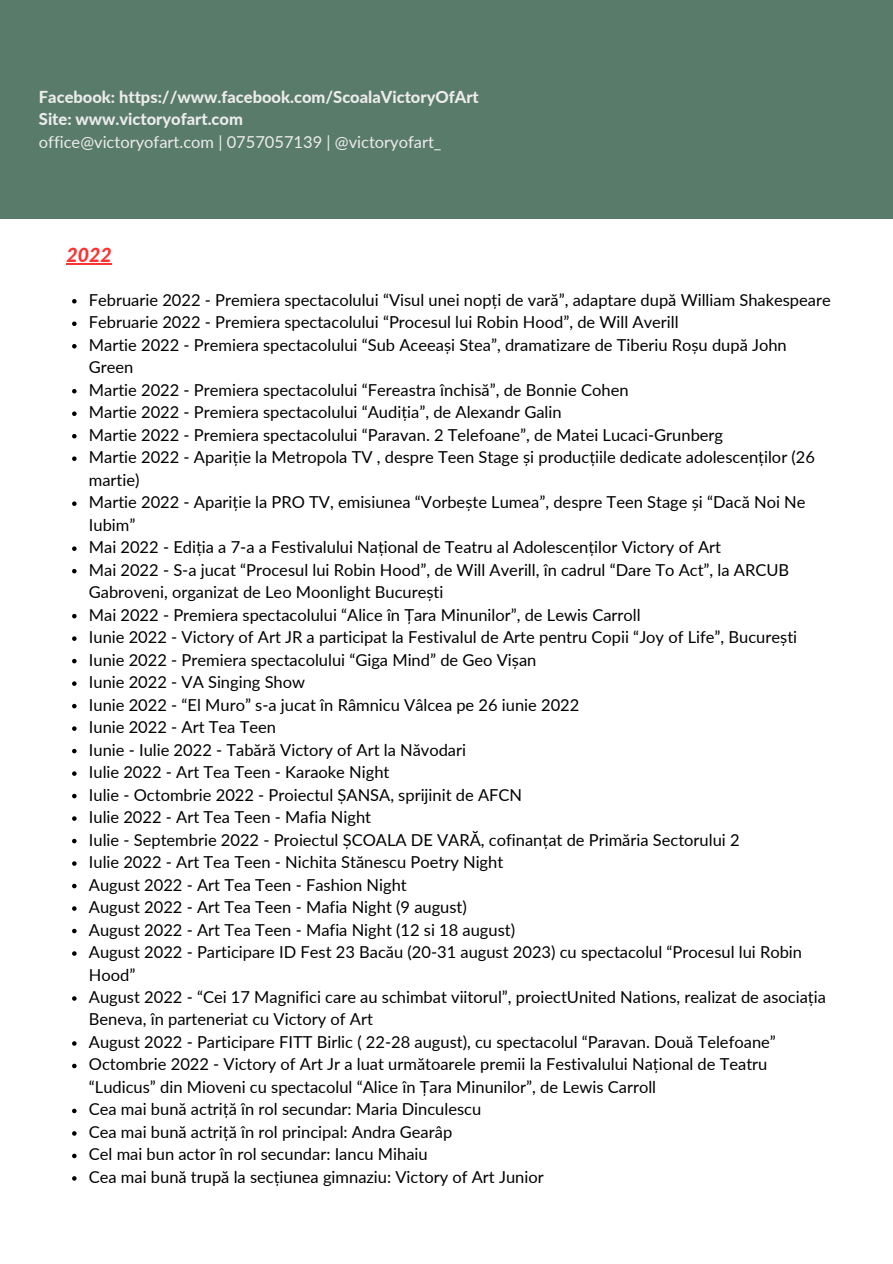
<style>
.page{position:relative;width:893px;height:1264px;background:#fff}
.page>*{position:absolute;margin:0;border:0;box-sizing:border-box;transform-origin:0 0}
.t1{font:italic 800 19.5px "Lato";color:#ff3131}
.t2{font:16.5px/22.5px "Lato";color:#000}
.t3{font:800 16.5px "Lato";color:#edeced}
.t4{font:16.5px "Lato";color:#edeced}
</style>
<div class="page">
<div style="left:0;top:0;width:892px;height:219px;background:#597b6a"></div>
<hr style="left:67px;top:263px;width:45px;height:1px;background:#ff3131">
<svg style="left:72px;top:299px;width:5px;height:4px"></svg>
<svg style="left:72px;top:321px;width:5px;height:5px"></svg>
<svg style="left:72px;top:344px;width:5px;height:4px"></svg>
<svg style="left:72px;top:389px;width:5px;height:4px"></svg>
<svg style="left:72px;top:411px;width:5px;height:5px"></svg>
<svg style="left:72px;top:434px;width:5px;height:4px"></svg>
<svg style="left:72px;top:456px;width:5px;height:5px"></svg>
<svg style="left:72px;top:501px;width:5px;height:5px"></svg>
<svg style="left:72px;top:546px;width:5px;height:5px"></svg>
<svg style="left:72px;top:569px;width:5px;height:4px"></svg>
<svg style="left:72px;top:614px;width:5px;height:4px"></svg>
<svg style="left:72px;top:636px;width:5px;height:5px"></svg>
<svg style="left:72px;top:659px;width:5px;height:4px"></svg>
<svg style="left:72px;top:681px;width:5px;height:5px"></svg>
<svg style="left:72px;top:704px;width:5px;height:4px"></svg>
<svg style="left:72px;top:726px;width:5px;height:4px"></svg>
<svg style="left:72px;top:748px;width:5px;height:5px"></svg>
<svg style="left:72px;top:771px;width:5px;height:4px"></svg>
<svg style="left:72px;top:793px;width:5px;height:5px"></svg>
<svg style="left:72px;top:816px;width:5px;height:4px"></svg>
<svg style="left:72px;top:838px;width:5px;height:5px"></svg>
<svg style="left:72px;top:861px;width:5px;height:4px"></svg>
<svg style="left:72px;top:883px;width:5px;height:5px"></svg>
<svg style="left:72px;top:906px;width:5px;height:4px"></svg>
<svg style="left:72px;top:928px;width:5px;height:5px"></svg>
<svg style="left:72px;top:951px;width:5px;height:4px"></svg>
<svg style="left:72px;top:996px;width:5px;height:4px"></svg>
<svg style="left:72px;top:1041px;width:5px;height:4px"></svg>
<svg style="left:72px;top:1063px;width:5px;height:5px"></svg>
<svg style="left:72px;top:1108px;width:5px;height:5px"></svg>
<svg style="left:72px;top:1131px;width:5px;height:4px"></svg>
<svg style="left:72px;top:1153px;width:5px;height:5px"></svg>
<svg style="left:72px;top:1176px;width:5px;height:4px"></svg>
<p class="t3" style="left:39px;top:87px;width:441px">Facebook: https://www.facebook.com/ScoalaVictoryOfArt</p>
<p class="t3" style="left:39px;top:109px;width:205px">Site: www.victoryofart.com</p>
<p class="t4" style="left:39px;top:131px;width:404px">office@victoryofart.com | 0757057139 | @victoryofart_</p>
<p class="t1" style="left:67px;top:243px;width:47px">2022</p>
<p class="t2" style="left:89px;top:288px;width:743px">Februarie 2022 - Premiera spectacolului “Visul unei nopți de vară”, adaptare după William Shakespeare</p>
<p class="t2" style="left:89px;top:310px;width:591px">Februarie 2022 - Premiera spectacolului “Procesul lui Robin Hood”, de Will Averill</p>
<p class="t2" style="left:89px;top:333px;width:699px">Martie 2022 - Premiera spectacolului “Sub Aceeași Stea”, dramatizare de Tiberiu Roșu după John<br>Green</p>
<p class="t2" style="left:89px;top:378px;width:541px">Martie 2022 - Premiera spectacolului “Fereastra închisă”, de Bonnie Cohen</p>
<p class="t2" style="left:89px;top:400px;width:474px">Martie 2022 - Premiera spectacolului “Audiția”, de Alexandr Galin</p>
<p class="t2" style="left:89px;top:423px;width:635px">Martie 2022 - Premiera spectacolului “Paravan. 2 Telefoane”, de Matei Lucaci-Grunberg</p>
<p class="t2" style="left:89px;top:445px;width:727px">Martie 2022 - Apariție la Metropola TV , despre Teen Stage și producțiile dedicate adolescenților (26 martie)</p>
<p class="t2" style="left:89px;top:490px;width:718px">Martie 2022 - Apariție la PRO TV, emisiunea “Vorbește Lumea”, despre Teen Stage și “Dacă Noi Ne<br>Iubim”</p>
<p class="t2" style="left:89px;top:535px;width:633px">Mai 2022 - Ediția a 7-a a Festivalului Național de Teatru al Adolescenților Victory of Art</p>
<p class="t2" style="left:89px;top:558px;width:701px">Mai 2022 - S-a jucat “Procesul lui Robin Hood”, de Will Averill, în cadrul “Dare To Act”, la ARCUB<br>Gabroveni, organizat de Leo Moonlight București</p>
<p class="t2" style="left:89px;top:603px;width:553px">Mai 2022 - Premiera spectacolului “Alice în Țara Minunilor”, de Lewis Carroll</p>
<p class="t2" style="left:89px;top:625px;width:709px">Iunie 2022 - Victory of Art JR a participat la Festivalul de Arte pentru Copii “Joy of Life”, București</p>
<p class="t2" style="left:89px;top:648px;width:449px">Iunie 2022 - Premiera spectacolului “Giga Mind” de Geo Vișan</p>
<p class="t2" style="left:89px;top:670px;width:218px">Iunie 2022 - VA Singing Show</p>
<p class="t2" style="left:89px;top:693px;width:492px">Iunie 2022 - “El Muro” s-a jucat în Râmnicu Vâlcea pe 26 iunie 2022</p>
<p class="t2" style="left:89px;top:715px;width:189px">Iunie 2022 - Art Tea Teen</p>
<p class="t2" style="left:89px;top:738px;width:379px">Iunie - Iulie 2022 - Tabără Victory of Art la Năvodari</p>
<p class="t2" style="left:89px;top:760px;width:302px">Iulie 2022 - Art Tea Teen - Karaoke Night</p>
<p class="t2" style="left:89px;top:783px;width:434px">Iulie - Octombrie 2022 - Proiectul ȘANSA, sprijinit de AFCN</p>
<p class="t2" style="left:89px;top:805px;width:284px">Iulie 2022 - Art Tea Teen - Mafia Night</p>
<p class="t2" style="left:89px;top:828px;width:652px">Iulie - Septembrie 2022 - Proiectul ȘCOALA DE VARĂ, cofinanțat de Primăria Sectorului 2</p>
<p class="t2" style="left:89px;top:850px;width:416px">Iulie 2022 - Art Tea Teen - Nichita Stănescu Poetry Night</p>
<p class="t2" style="left:89px;top:872px;width:319px">August 2022 - Art Tea Teen - Fashion Night</p>
<p class="t2" style="left:89px;top:895px;width:379px">August 2022 - Art Tea Teen - Mafia Night (9 august)</p>
<p class="t2" style="left:89px;top:917px;width:428px">August 2022 - Art Tea Teen - Mafia Night (12 si 18 august)</p>
<p class="t2" style="left:89px;top:940px;width:714px">August 2022 - Participare ID Fest 23 Bacău (20-31 august 2023) cu spectacolul “Procesul lui Robin<br>Hood”</p>
<p class="t2" style="left:89px;top:985px;width:738px">August 2022 - “Cei 17 Magnifici care au schimbat viitorul”, proiectUnited Nations, realizat de asociația<br>Beneva, în parteneriat cu Victory of Art</p>
<p class="t2" style="left:89px;top:1030px;width:688px">August 2022 - Participare FITT Birlic ( 22-28 august), cu spectacolul “Paravan. Două Telefoane”</p>
<p class="t2" style="left:89px;top:1052px;width:680px">Octombrie 2022 - Victory of Art Jr a luat următoarele premii la Festivalului Național de Teatru “Ludicus” din Mioveni cu spectacolul “Alice în Țara Minunilor”, de Lewis Carroll</p>
<p class="t2" style="left:89px;top:1097px;width:394px">Cea mai bună actriță în rol secundar: Maria Dinculescu</p>
<p class="t2" style="left:89px;top:1120px;width:365px">Cea mai bună actriță în rol principal: Andra Gearâp</p>
<p class="t2" style="left:89px;top:1142px;width:340px">Cel mai bun actor în rol secundar: Iancu Mihaiu</p>
<p class="t2" style="left:89px;top:1165px;width:456px">Cea mai bună trupă la secțiunea gimnaziu: Victory of Art Junior</p>
</div>
